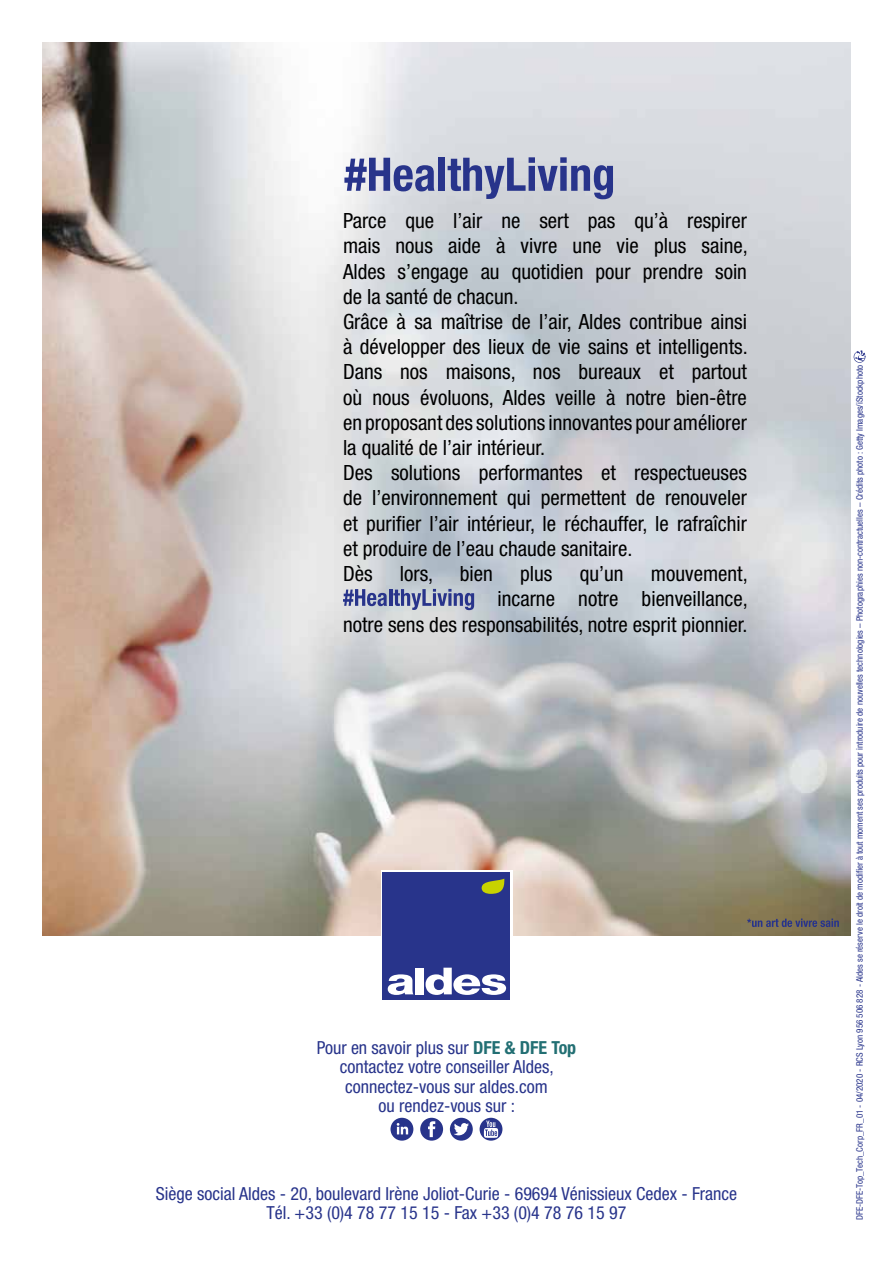
<style>
.page{position:relative;width:893px;height:1263px;background:#fff}
.page>*{position:absolute;margin:0;border:0;box-sizing:border-box;transform-origin:0 0}
.t1{font:condensed 21px/25.2px "Helvetica Neue";color:#000}
.t2{font:condensed 18px/19.5px "Helvetica Neue";color:#28348b;text-align:center}
.t3{font:condensed 18px/19.5px "Helvetica Neue LT Std";color:#28348b;text-align:center}
.t4{font:condensed 9px "Helvetica Neue LT Std";color:#28348b}
.s1{font-weight:700;color:#226f73}
</style>
<div class="page">
<img style="left:43px;top:43px;width:807px;height:892px">
<svg style="left:381px;top:870px;width:131px;height:130px"></svg>
<div style="left:383px;top:872px;width:127px;height:127px;background:#28348b"></div>
<svg style="left:388px;top:974px;width:25px;height:21px"></svg>
<div style="left:415px;top:968px;width:9px;height:26px;background:#fff"></div>
<svg style="left:426px;top:968px;width:80px;height:27px"></svg>
<svg style="left:482px;top:879px;width:23px;height:15px"></svg>
<svg style="left:854px;top:350px;width:12px;height:13px"></svg>
<svg style="left:344px;top:158px;width:91px;height:33px;background:#8188b7"></svg>
<div style="left:439px;top:158px;width:6px;height:33px;background:#28348b"></div>
<svg style="left:448px;top:157px;width:165px;height:42px;background:#8f96bb"></svg>
<svg style="left:390px;top:1118px;width:23px;height:23px"></svg>
<svg style="left:420px;top:1118px;width:23px;height:23px"></svg>
<svg style="left:450px;top:1118px;width:23px;height:23px"></svg>
<svg style="left:480px;top:1118px;width:22px;height:23px"></svg>
<svg style="left:747px;top:918px;width:92px;height:9px"></svg>
<svg style="left:343px;top:589px;width:44px;height:17px"></svg>
<hr style="left:389px;top:589px;width:3px;height:17px;background:#28348b">
<svg style="left:393px;top:589px;width:81px;height:21px;background:#8d95b9"></svg>
<p class="t1" style="left:343px;top:208px;width:406px">Parce que l’air ne sert pas qu’à respirer mais nous aide à vivre une vie plus saine, Aldes s’engage au quotidien pour prendre soin de la santé de chacun.<br>Grâce à sa maîtrise de l’air, Aldes contribue ainsi à développer des lieux de vie sains et intelligents.<br>Dans nos maisons, nos bureaux et partout où nous évoluons, Aldes veille à notre bien-être en proposant des solutions innovantes pour améliorer la qualité de l’air intérieur.<br>Des solutions performantes et respectueuses de l’environnement qui permettent de renouveler et purifier l’air intérieur, le réchauffer, le rafraîchir et produire de l’eau chaude sanitaire.<br>Dès</p>
<p class="t1" style="left:400px;top:561px;width:35px">lors,</p>
<p class="t1" style="left:460px;top:561px;width:35px">bien</p>
<p class="t1" style="left:520px;top:561px;width:34px">plus</p>
<p class="t1" style="left:580px;top:561px;width:45px">qu’un</p>
<p class="t1" style="left:343px;top:561px;width:406px;text-align:right">mouvement,<br>incarne notre bienveillance,<br>notre sens des responsabilités, notre esprit pionnier.</p>
<p class="t3" style="left:317px;top:1037px;width:261px">Pour en savoir plus sur <span class="s1">DFE &amp; DFE Top </span>contactez votre conseiller Aldes, connectez-vous sur aldes.com<br>ou rendez-vous sur :</p>
<p class="t2" style="left:156px;top:1184px;width:583px">Siège social Aldes - 20, boulevard Irène Joliot-Curie - 69694 Vénissieux Cedex - France<br>Tél. +33 (0)4 78 77 15 15 - Fax +33 (0)4 78 76 15 97</p>
<p class="t4" style="left:854px;top:1220px;width:857px;rotate:-90deg">DFE-DFE-Top_Tech_Corp_FR_01 - 04/2020 - RCS Lyon 956 506 828 - Aldes se réserve le droit de modifier à tout moment ses produits pour introduire de nouvelles technologies – Photographies non-contractuelles – Crédits photo : Getty Images/iStockphoto</p>
</div>
